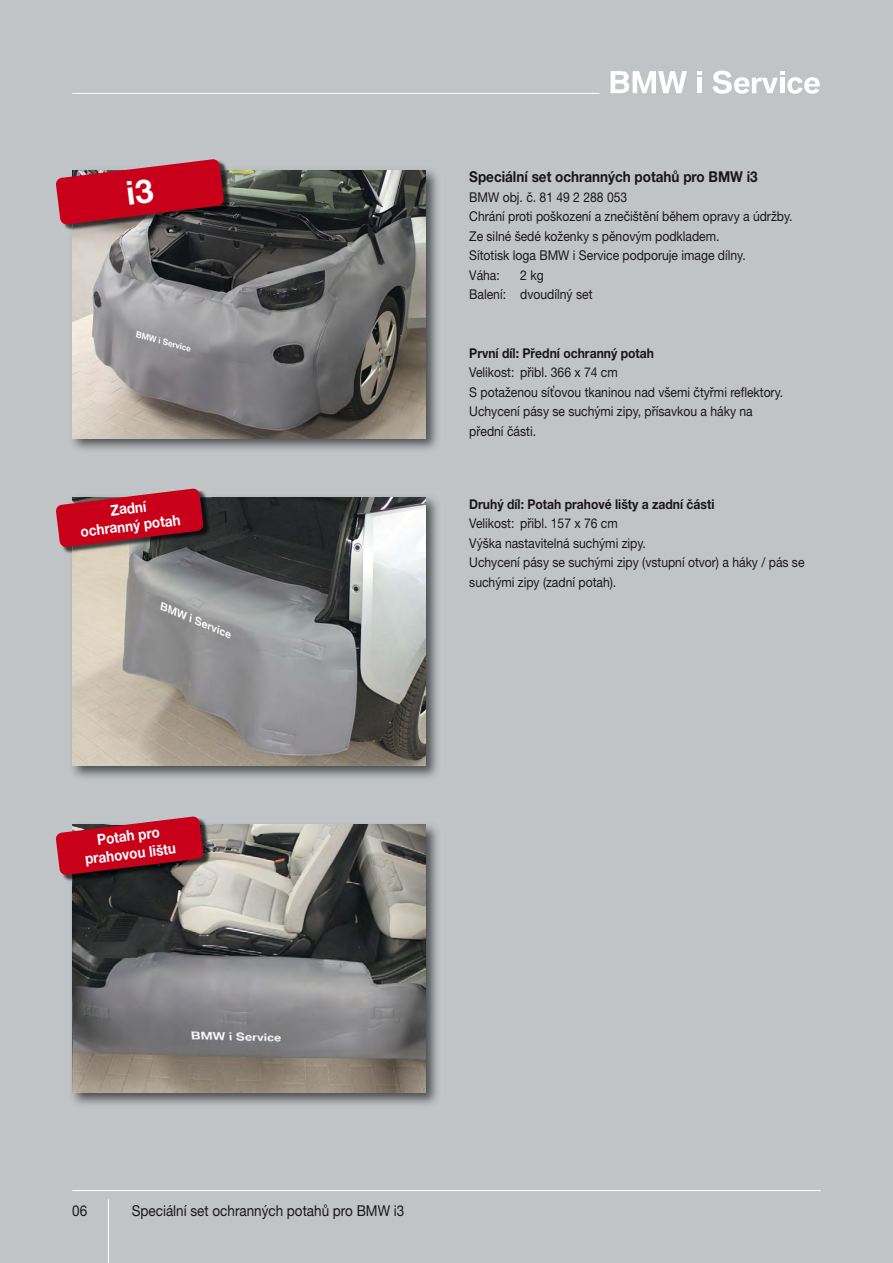
<style>
.page{position:relative;width:893px;height:1263px;background:#c1c4c7}
.page>*{position:absolute;margin:0;border:0;box-sizing:border-box;transform-origin:0 0}
.t1{font:700 15px/17.7px "Helvetica Neue East A";color:#fff;text-align:center;scale:.9 1}
.t2{font:15px "Helvetica Neue East A";color:#1a171c;scale:.9 1}
.t3{font:700 15px "Helvetica Neue East A";color:#1a171c;scale:.9 1}
.t4{font:13.5px/19.5px "Helvetica Neue East A";color:#1a171c;scale:.9 1}
.t5{font:700 13.5px "Helvetica Neue East A";color:#1a171c;scale:.9 1}
.s1{font-family:"Lucida Grande"}
</style>
<div class="page">
<img style="left:72px;top:170px;width:366px;height:280px">
<img style="left:72px;top:170px;width:353px;height:268px">
<img style="left:72px;top:497px;width:366px;height:281px">
<img style="left:72px;top:497px;width:353px;height:268px">
<img style="left:72px;top:824px;width:366px;height:281px">
<img style="left:72px;top:825px;width:353px;height:268px">
<hr style="left:72px;top:1190px;width:749px;height:1px;background:#fff">
<hr style="left:108px;top:1199px;width:1px;height:64px;background:#fff">
<img style="left:64px;top:225px;width:8px;height:6px">
<img style="left:224px;top:163px;width:3px;height:7px">
<img style="left:72px;top:170px;width:165px;height:66px">
<img style="left:63px;top:875px;width:9px;height:7px">
<img style="left:204px;top:821px;width:8px;height:4px">
<img style="left:72px;top:825px;width:145px;height:61px">
<svg style="left:56px;top:816px;width:148px;height:59px;background:#b12436"></svg>
<img style="left:63px;top:547px;width:9px;height:7px">
<img style="left:72px;top:497px;width:145px;height:61px">
<svg style="left:56px;top:488px;width:148px;height:59px;background:#b12536"></svg>
<hr style="left:72px;top:93px;width:528px;height:1px;background:#fff">
<svg style="left:611px;top:71px;width:76px;height:22px"></svg>
<svg style="left:712px;top:71px;width:108px;height:23px"></svg>
<hr style="left:697px;top:78px;width:4px;height:15px;background:#fff">
<svg style="left:697px;top:71px;width:4px;height:4px"></svg>
<svg style="left:56px;top:159px;width:168px;height:66px;background:#b02638"></svg>
<p class="t1" style="left:78px;top:507px;width:113px;rotate:-7deg">Zadní<br>ochranný potah</p>
<p class="t1" style="left:82px;top:834px;width:103px;rotate:-7deg">Potah pro prahovou lištu</p>
<p class="t3" style="left:469px;top:172px;width:322px">Speciální set ochranných potahů pro BMW i3</p>
<p class="t4" style="left:469px;top:189px;width:361px">BMW obj. č. 81 49 2 288 053<br>Chrání proti poškození a znečištění během opravy a údržby.<br>Ze silné šedé koženky s pěnovým podkladem.<br>Sítotisk loga BMW i Service podporuje image dílny.<br>Váha:</p>
<p class="t4" style="left:469px;top:267px;width:138px;text-align:center">2 kg<br>Balení: dvoudílný set</p>
<p class="t5" style="left:469px;top:348px;width:207px">První díl: Přední ochranný potah</p>
<p class="t4" style="left:469px;top:364px;width:350px">Velikost: přibl. 366 x 74 cm<br>S potaženou sí<span class="s1">ť</span>ovou tkaninou nad všemi čtyřmi reflektory.<br>Uchycení pásy se suchými zipy, přísavkou a háky na přední části.</p>
<p class="t5" style="left:469px;top:499px;width:274px">Druhý díl: Potah prahové lišty a zadní části</p>
<p class="t4" style="left:469px;top:515px;width:374px">Velikost: přibl. 157 x 76 cm<br>Výška nastavitelná suchými zipy.<br>Uchycení pásy se suchými zipy (vstupní otvor) a háky / pás se suchými zipy (zadní potah).</p>
<p class="t2" style="left:72px;top:1205px;width:18px">06</p>
<p class="t2" style="left:132px;top:1205px;width:304px">Speciální set ochranných potahů pro BMW i3</p>
</div>
